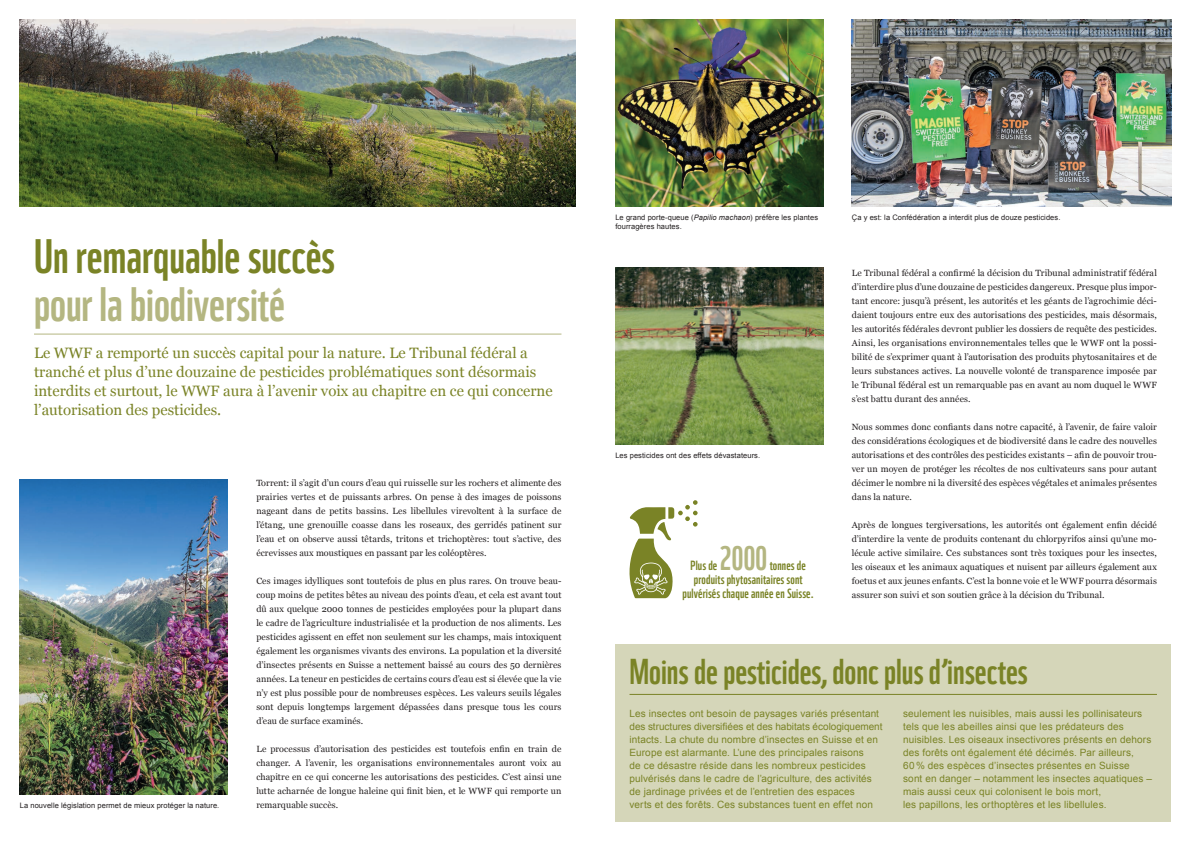
<style>
.page{position:relative;width:1191px;height:842px;background:#fff}
.page>*{position:absolute;margin:0;border:0;box-sizing:border-box;transform-origin:0 0}
.t1{font:47px "WWF";color:#7a8326}
.t2{font:47px "WWF";color:#b4b681}
.t3{font:35px "WWF";color:#7a8326}
.t4{font:33px "WWF";color:#b4b681}
.t5{font:15px/19px "Georgia";color:#7a8326}
.t6{font:13px "WWF";letter-spacing:.01em;color:#7a8326}
.t7{font:10px/13px "Arial";letter-spacing:.01em;color:#7a8326}
.t8{font:9px/14px "Georgia";letter-spacing:.01em;color:#231f20;text-align:justify}
.t9{font:7.5px/9px "Arial";letter-spacing:.01em;color:#231f20}
.s1{font-style:italic}
</style>
<div class="page">
<div style="left:615px;top:645px;width:556px;height:177px;background:#d5d6b9"></div>
<hr style="left:629px;top:694px;width:528px;height:1px;background:#7a8326">
<hr style="left:34px;top:334px;width:527px;height:1px;background:#b4b681">
<svg style="left:629px;top:500px;width:68px;height:98px"></svg>
<img style="left:852px;top:20px;width:319px;height:186px">
<img style="left:20px;top:20px;width:555px;height:186px">
<img style="left:615px;top:20px;width:208px;height:186px">
<img style="left:20px;top:480px;width:208px;height:314px">
<img style="left:615px;top:268px;width:208px;height:176px">
<h1 class="t1" style="left:34px;top:219px;width:302px">Un remarquable succès</h1>
<h1 class="t2" style="left:34px;top:267px;width:253px">pour la biodiversité</h1>
<p class="t5" style="left:34px;top:342px;width:520px">Le WWF a remporté un succès capital pour la nature. Le Tribunal fédéral a tranché et plus d’une douzaine de pesticides problématiques sont désormais interdits et surtout, le WWF aura à l’avenir voix au chapitre en ce qui concerne l’autorisation des pesticides.</p>
<p class="t9" style="left:20px;top:801px;width:201px">La nouvelle législation permet de mieux protéger la nature.</p>
<p class="t8" style="left:256px;top:476px;width:307px">Torrent: il s’agit d’un cours d’eau qui ruisselle sur les rochers et alimente des prairies vertes et de puissants arbres. On pense à des images de poissons nageant dans de petits bassins. Les libellules virevoltent à la surface de l’étang, une grenouille coasse dans les roseaux, des gerridés patinent sur l’eau et on observe aussi têtards, tritons et trichoptères: tout s’active, des écrevisses aux moustiques en passant par les coléoptères.</p>
<p class="t8" style="left:256px;top:574px;width:307px">Ces images idylliques sont toutefois de plus en plus rares. On trouve beau&shy;coup moins de petites bêtes au niveau des points d’eau, et cela est avant tout dû aux quelque 2000 tonnes de pesticides employées pour la plupart dans le cadre de l’agriculture industrialisée et la production de nos aliments. Les pesticides agissent en effet non seulement sur les champs, mais intoxiquent également les organismes vivants des environs. La population et la diversité d’insectes présents en Suisse a nettement baissé au cours des 50 dernières années. La teneur en pesticides de certains cours d’eau est si élevée que la vie n’y est plus possible pour de nombreuses espèces. Les valeurs seuils légales sont depuis longtemps largement dépassées dans presque tous les cours d’eau de surface examinés.</p>
<p class="t8" style="left:256px;top:742px;width:307px">Le processus d’autorisation des pesticides est toutefois enfin en train de changer. A l’avenir, les organisations environnementales auront voix au chapitre en ce qui concerne les autorisations des pesticides. C’est ainsi une lutte acharnée de longue haleine qui finit bien, et le WWF qui remporte un remarquable succès.</p>
<p class="t9" style="left:615px;top:213px;width:204px">Le grand porte-queue (<span class="s1">Papilio machaon</span>) préfère les plantes fourragères hautes.</p>
<p class="t9" style="left:615px;top:451px;width:146px">Les pesticides ont des effets dévastateurs.</p>
<h3 class="t4" style="left:719px;top:533px;width:49px">2000</h3>
<h3 class="t6" style="left:769px;top:555px;width:38px">tonnes de</h3>
<h3 class="t6" style="left:694px;top:569px;width:110px">produits phytosanitaires sont</h3>
<h3 class="t6" style="left:682px;top:583px;width:133px">pulvérisés chaque année en Suisse.</h3>
<h3 class="t6" style="left:690px;top:555px;width:28px">Plus de</h3>
<p class="t9" style="left:852px;top:213px;width:210px">Ça y est: la Confédération a interdit plus de douze pesticides.</p>
<p class="t8" style="left:852px;top:266px;width:307px">Le Tribunal fédéral a confirmé la décision du Tribunal administratif fédéral d’interdire plus d’une douzaine de pesticides dangereux. Presque plus impor&shy;tant encore: jusqu’à présent, les autorités et les géants de l’agrochimie déci&shy;daient toujours entre eux des autorisations des pesticides, mais désormais, les autorités fédérales devront publier les dossiers de requête des pesticides.<br>Ainsi, les organisations environnementales telles que le WWF ont la possi&shy;bilité de s’exprimer quant à l’autorisation des produits phytosanitaires et de leurs substances actives. La nouvelle volonté de transparence imposée par le Tribunal fédéral est un remarquable pas en avant au nom duquel le WWF s’est battu durant des années.</p>
<p class="t8" style="left:852px;top:420px;width:307px">Nous sommes donc confiants dans notre capacité, à l’avenir, de faire valoir des considérations écologiques et de biodiversité dans le cadre des nouvelles autorisations et des contrôles des pesticides existants – afin de pouvoir trou&shy;ver un moyen de protéger les récoltes de nos cultivateurs sans pour autant décimer le nombre ni la diversité des espèces végétales et animales présentes dans la nature.</p>
<p class="t8" style="left:852px;top:518px;width:307px">Après de longues tergiversations, les autorités ont également enfin décidé d’interdire la vente de produits contenant du chlorpyrifos ainsi qu’une mo&shy;lécule active similaire. Ces substances sont très toxiques pour les insectes, les oiseaux et les animaux aquatiques et nuisent par ailleurs également aux foetus et aux jeunes enfants. C’est la bonne voie et le WWF pourra désormais assurer son suivi et son soutien grâce à la décision du Tribunal.</p>
<h2 class="t3" style="left:629px;top:644px;width:399px">Moins de pesticides, donc plus d’insectes</h2>
<p class="t7" style="left:629px;top:707px;width:254px">Les insectes ont besoin de paysages variés présentant des structures diversifiées et des habitats écologiquement intacts. La chute du nombre d’insectes en Suisse et en Europe est alarmante. L’une des principales raisons<br>de ce désastre réside dans les nombreux pesticides pulvérisés dans le cadre de l’agriculture, des activités de jardinage privées et de l’entretien des espaces<br>verts et des forêts. Ces substances tuent en effet non</p>
<p class="t7" style="left:903px;top:707px;width:250px">seulement les nuisibles, mais aussi les pollinisateurs tels que les abeilles ainsi que les prédateurs des nuisibles. Les oiseaux insectivores présents en dehors des forêts ont également été décimés. Par ailleurs, 60% des espèces d’insectes présentes en Suisse<br>sont en danger – notamment les insectes aquatiques – mais aussi ceux qui colonisent le bois mort,<br>les papillons, les orthoptères et les libellules.</p>
</div>
